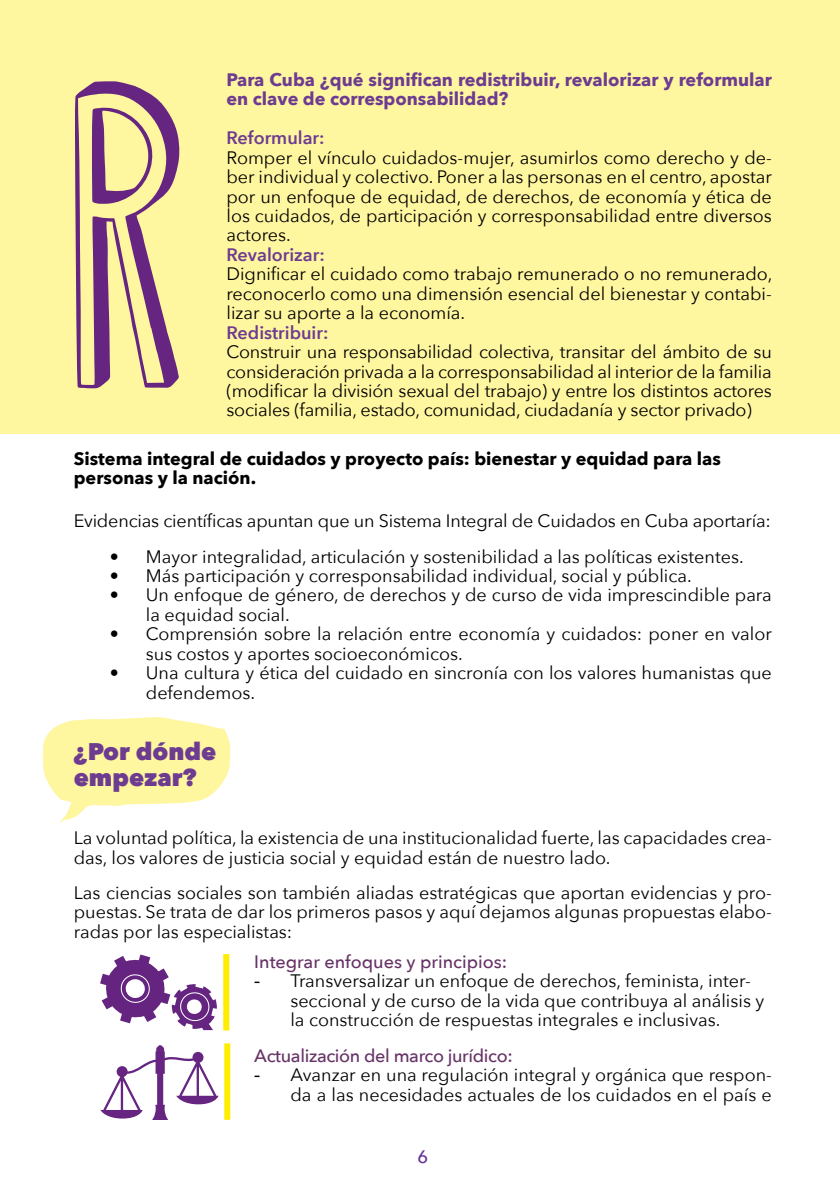
<style>
.page{position:relative;width:840px;height:1191px;background:#fff}
.page>*{position:absolute;margin:0;border:0;box-sizing:border-box;transform-origin:0 0}
.t1{font:800 24px/25.8px "Avenir Next";color:#6d3c90}
.t2{font:18px/19.4px "Avenir Next";color:#000}
.t3{font:700 18px/19.4px "Avenir Next";color:#6d3c90}
.t4{font:700 18px/19.4px "Avenir Next";color:#000}
.t5{font:600 18px "Avenir Next";color:#6d3c90}
.t6{font:500 18px "Avenir Next";letter-spacing:-.02em;color:#636}
.t7{font:500 18px "Avenir Next";color:#636}
.t8{font:500 18px "Avenir Next";color:#639}
.s1{font-family:"Arial"}
</style>
<div class="page">
<div style="left:0;top:0;width:839px;height:434px;background:#fff6a0"></div>
<svg style="left:43px;top:717px;width:188px;height:107px"></svg>
<svg style="left:100px;top:954px;width:117px;height:76px"></svg>
<div style="left:223px;top:954px;width:6px;height:76px;background:#ffed00"></div>
<svg style="left:100px;top:1045px;width:118px;height:74px"></svg>
<div style="left:224px;top:1043px;width:6px;height:76px;background:#ffed00"></div>
<svg style="left:75px;top:81px;width:104px;height:308px"></svg>
<p class="t3" style="left:226px;top:70px;width:546px">Para Cuba ¿qué significan redistribuir, revalorizar y reformular en clave de corresponsabilidad?</p>
<p class="t5" style="left:226px;top:123px;width:99px">Reformular:</p>
<p class="t2" style="left:226px;top:147px;width:546px;text-align:justify">Romper el vínculo cuidados-mujer, asumirlos como derecho y de&shy;ber individual y colectivo. Poner a las personas en el centro, apostar por un enfoque de equidad, de derechos, de economía y ética de los cuidados, de participación y corresponsabilidad entre diversos actores.</p>
<p class="t5" style="left:226px;top:239px;width:100px">Revalorizar:</p>
<p class="t2" style="left:226px;top:264px;width:547px;text-align:justify">Dignificar el cuidado como trabajo remunerado o no remunerado, reconocerlo como una dimensión esencial del bienestar y contabi&shy;lizar su aporte a la economía.</p>
<p class="t5" style="left:226px;top:317px;width:103px">Redistribuir:</p>
<p class="t2" style="left:226px;top:341px;width:546px;text-align:justify">Construir una responsabilidad colectiva, transitar del ámbito de su consideración privada a la corresponsabilidad al interior de la familia (modificar la división sexual del trabajo) y entre los distintos actores sociales (familia, estado, comunidad, ciudadanía y sector privado)</p>
<p class="t4" style="left:74px;top:448px;width:648px">Sistema integral de cuidados y proyecto país: bienestar y equidad para las personas y la nación.</p>
<p class="t2" style="left:74px;top:510px;width:698px">Evidencias científicas apuntan que un Sistema Integral de Cuidados en Cuba aportaría:</p>
<p class="t2" style="left:110px;top:546px;width:635px">• Mayor integralidad, articulación y sostenibilidad a las políticas existentes.</p>
<p class="t2" style="left:110px;top:565px;width:583px">• Más participación y corresponsabilidad individual, social y pública.</p>
<p class="t2" style="left:146px;top:584px;width:627px;text-indent:-36px">• Un enfoque de género, de derechos y de curso de vida imprescindible para la equidad social.</p>
<p class="t2" style="left:146px;top:623px;width:627px;text-indent:-36px">• Comprensión sobre la relación entre economía y cuidados: poner en valor sus costos y aportes socioeconómicos.</p>
<p class="t2" style="left:146px;top:662px;width:627px;text-indent:-36px">• Una cultura y ética del cuidado en sincronía con los valores humanistas que defendemos.</p>
<h1 class="t1" style="left:74px;top:738px;width:144px">¿Por dónde empezar?</h1>
<p class="t2" style="left:74px;top:827px;width:699px">La voluntad política, la existencia de una institucionalidad fuerte, las capacidades crea&shy;das, los valores de justicia social y equidad están de nuestro lado.</p>
<p class="t2" style="left:74px;top:882px;width:699px;text-align:justify">Las ciencias sociales son también aliadas estratégicas que aportan evidencias y pro&shy;puestas. Se trata de dar los primeros pasos y aquí dejamos algunas propuestas elabo&shy;radas por las especialistas:</p>
<p class="t7" style="left:254px;top:946px;width:254px">Integrar enfoques y principios:</p>
<p class="t2" style="left:290px;top:970px;width:475px;text-indent:-36px"><span class="s1">-</span> Transversalizar un enfoque de derechos, feminista, inter&shy;seccional y de curso de la vida que contribuya al análisis y la construcción de respuestas integrales e inclusivas.</p>
<p class="t6" style="left:254px;top:1040px;width:260px">Actualización del marco jurídico:</p>
<p class="t2" style="left:254px;top:1064px;width:519px;text-align:right"><span class="s1">-</span> Avanzar en una regulación integral y orgánica que respon&shy;da a las necesidades actuales de los cuidados en el país e</p>
<p class="t8" style="left:417px;top:1141px;width:12px">6</p>
</div>
